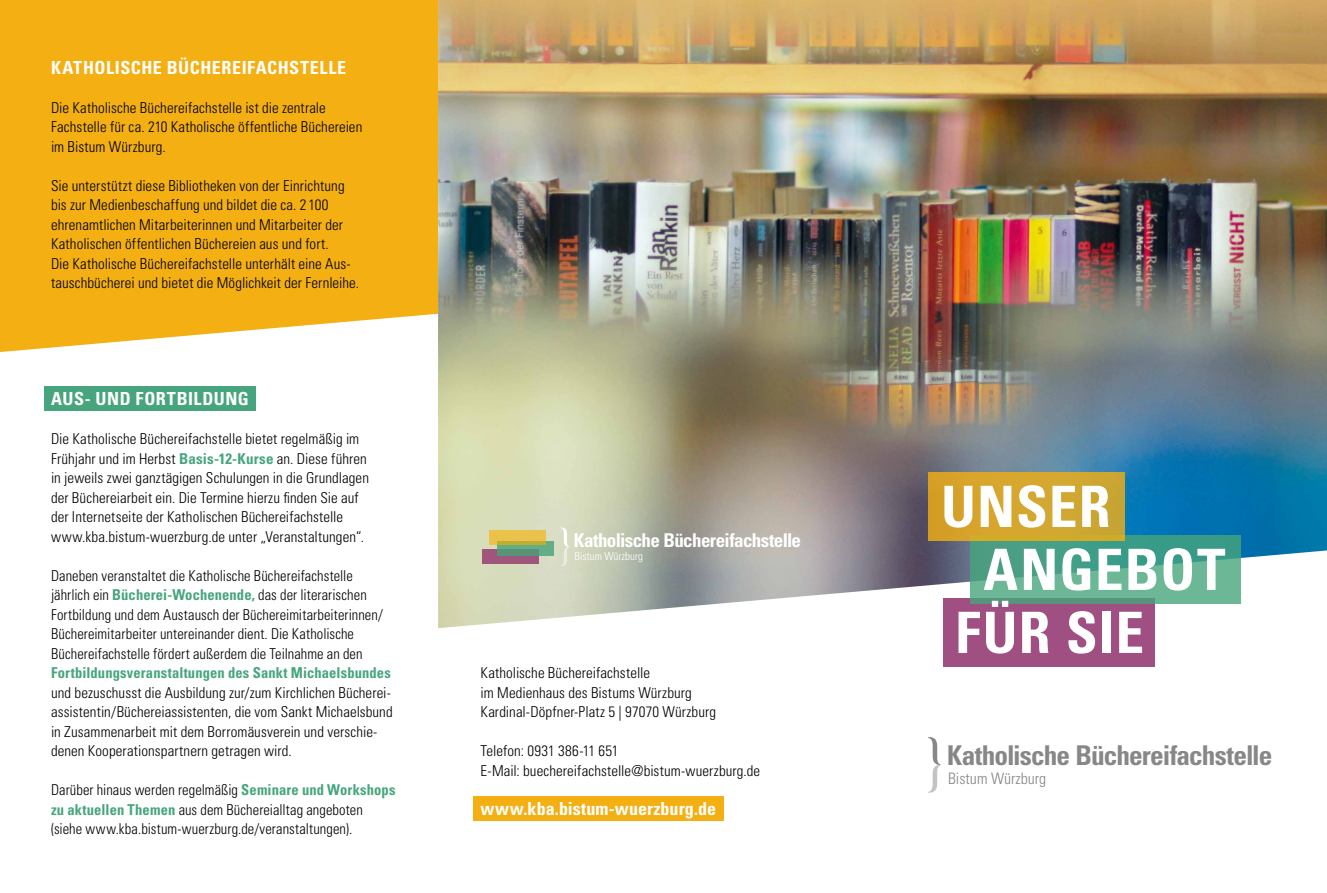
<style>
.page{position:relative;width:1327px;height:893px;background:#fff}
.page>*{position:absolute;margin:0;border:0;box-sizing:border-box;transform-origin:0 0}
.t1{font:700 condensed 57px "Univers LT Std";letter-spacing:.02em;color:#fff}
.t2{font:700 condensed 27.3px "Univers LT Std";letter-spacing:-.035em;color:#878787}
.t3{font:700 condensed 19.05px "Univers LT Std";letter-spacing:-.035em;color:#fff}
.t4{font:700 condensed 18px "Univers LT Std";letter-spacing:.03em;color:#fff}
.t5{font:700 condensed 18px "Univers LT Std";letter-spacing:.005em;color:#fff}
.t6{font:300 condensed 15.75px "Univers LT Std";color:#878787}
.t7{font:300 condensed 15px/19.5px "Univers LT Std";letter-spacing:.005em;color:#000}
.t8{font:700 condensed 15px "Univers LT Std";letter-spacing:.01em;color:#46a57c}
.t9{font:300 condensed 11.1px "Univers LT Std";color:#fff}
.s1{font-weight:700;color:#46a57c}
</style>
<div class="page">
<div style="left:45px;top:386px;width:211px;height:25px;background:#46a57c"></div>
<div style="left:0;top:0;width:438px;height:352px;background:#f4af12"></div>
<img style="left:438px;top:0;width:889px;height:550px">
<svg style="left:438px;top:550px;width:889px;height:271px"></svg>
<div style="left:943px;top:599px;width:212px;height:68px;background:#a04f82"></div>
<svg style="left:970px;top:535px;width:270px;height:69px;background:#56a88b"></svg>
<div style="left:927px;top:472px;width:197px;height:68px;background:#d4a62e"></div>
<svg style="left:928px;top:737px;width:13px;height:56px"></svg>
<svg style="left:560px;top:527px;width:10px;height:39px"></svg>
<div style="left:482px;top:549px;width:57px;height:14px;background:#9f567c"></div>
<svg style="left:497px;top:542px;width:57px;height:14px"></svg>
<svg style="left:489px;top:531px;width:57px;height:14px"></svg>
<div style="left:473px;top:796px;width:251px;height:24px;background:#f4af12"></div>
<p class="t4" style="left:51px;top:56px;width:297px">KATHOLISCHE BÜCHEREIFACHSTELLE</p>
<p class="t7" style="left:51px;top:97px;width:313px">Die Katholische Büchereifachstelle ist die zentrale<br>Fachstelle für ca. 210 Katholische öffentliche Büchereien im Bistum Würzburg.</p>
<p class="t7" style="left:51px;top:175px;width:310px">Sie unterstützt diese Bibliotheken von der Einrichtung bis zur Medienbeschaffung und bildet die ca. 2 100 ehrenamtlichen Mitarbeiterinnen und Mitarbeiter der Katholischen öffentlichen Büchereien aus und fort.<br>Die Katholische Büchereifachstelle unterhält eine Aus&shy;tauschbücherei und bietet die Möglichkeit der Fernleihe.</p>
<p class="t4" style="left:51px;top:388px;width:199px">AUS- UND FORTBILDUNG</p>
<p class="t7" style="left:51px;top:429px;width:319px">Die Katholische Büchereifachstelle bietet regelmäßig im Frühjahr und im Herbst <span class="s1">Basis-12-Kurse</span> an. Diese führen in jeweils zwei ganztägigen Schulungen in die Grundlagen der Büchereiarbeit ein. Die Termine hierzu finden Sie auf der Internetseite der Katholischen Büchereifachstelle www.kba.bistum-wuerzburg.de unter „Veranstaltungen“.</p>
<p class="t7" style="left:51px;top:565px;width:333px">Daneben veranstaltet die Katholische Büchereifachstelle jährlich ein <span class="s1">Bücherei-Wochenende,</span> das der literarischen Fortbildung und dem Austausch der Büchereimitarbeiterinnen/ Büchereimitarbeiter untereinander dient. Die Katholische Büchereifachstelle fördert außerdem die Teilnahme an den</p>
<p class="t8" style="left:51px;top:663px;width:341px">Fortbildungsveranstaltungen des Sankt Michaelsbundes</p>
<p class="t7" style="left:51px;top:682px;width:343px">und bezuschusst die Ausbildung zur/zum Kirchlichen Bücherei&shy;assistentin/Büchereiassistenten, die vom Sankt Michaelsbund in Zusammenarbeit mit dem Borromäusverein und verschie&shy;denen Kooperationspartnern getragen wird.</p>
<p class="t7" style="left:51px;top:780px;width:346px">Darüber hinaus werden regelmäßig <span class="s1">Seminare und Workshops zu aktuellen Themen</span> aus dem Büchereialltag angeboten (siehe www.kba.bistum-wuerzburg.de/veranstaltungen).</p>
<p class="t3" style="left:574px;top:528px;width:229px">Katholische Büchereifachstelle</p>
<p class="t9" style="left:574px;top:549px;width:70px">Bistum Würzburg</p>
<p class="t7" style="left:480px;top:663px;width:237px">Katholische Büchereifachstelle<br>im Medienhaus des Bistums Würzburg<br>Kardinal-Döpfner-Platz 5 | 97070 Würzburg</p>
<p class="t7" style="left:480px;top:741px;width:281px">Telefon: 0931 386-11 651<br>E-Mail: buechereifachstelle@bistum-wuerzburg.de</p>
<p class="t5" style="left:480px;top:797px;width:237px">www.kba.bistum-wuerzburg.de</p>
<h1 class="t1" style="left:941px;top:472px;width:171px">UNSER</h1>
<h1 class="t1" style="left:983px;top:535px;width:244px">ANGEBOT</h1>
<h1 class="t1" style="left:955px;top:598px;width:190px">FÜR SIE</h1>
<h2 class="t2" style="left:947px;top:738px;width:327px">Katholische Büchereifachstelle</h2>
<p class="t6" style="left:948px;top:769px;width:100px">Bistum Würzburg</p>
</div>
